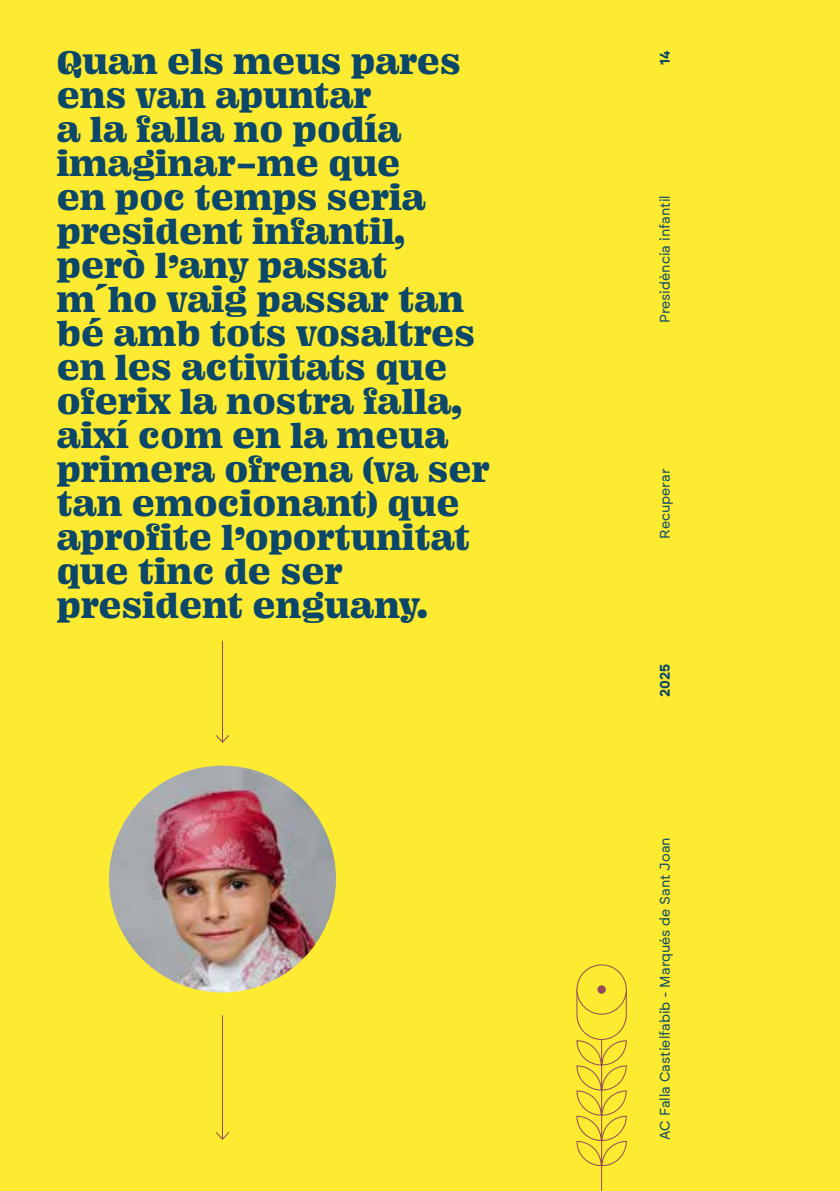
<style>
.page{position:relative;width:840px;height:1191px;background:#fff}
.page>*{position:absolute;margin:0;border:0;box-sizing:border-box;transform-origin:0 0}
.t1{font:36px/34px "Ohno Fatface 12 Pt";color:#0b4769}
.t2{font:14px "Brockmann";color:#0b4769}
.t3{font:700 14px "Brockmann";color:#0b4769}
</style>
<div class="page">
<div style="left:0;top:0;width:839px;height:1191px;background:#fceb30"></div>
<hr style="left:222px;top:641px;width:1px;height:101px;background:#93495e">
<svg style="left:215px;top:735px;width:15px;height:8px"></svg>
<hr style="left:222px;top:1015px;width:1px;height:124px;background:#93495e">
<svg style="left:215px;top:1132px;width:15px;height:8px"></svg>
<img style="left:109px;top:765px;width:227px;height:227px;border-radius:113px">
<svg style="left:576px;top:989px;width:51px;height:177px"></svg>
<div style="left:576px;top:965px;width:50px;height:49px;background:#fceb30;border-radius:50%"></div>
<div style="left:576px;top:964px;width:50px;height:50px;border:1px solid #93495e;border-radius:50%"></div>
<div style="left:597px;top:985px;width:8px;height:8px;background:#93495e;border-radius:50%"></div>
<div style="left:597px;top:985px;width:8px;height:8px;border:1px solid #93495e;border-radius:50%"></div>
<hr style="left:600px;top:1040px;width:1px;height:151px;background:#93495e">
<p class="t1" style="left:57px;top:44px;width:434px">Quan els meus pares ens van apuntar<br>a la falla no podía imaginar-me que<br>en poc temps seria president infantil, però l’any passat m´ho vaig passar tan bé amb tots vosaltres en les activitats que oferix la nostra falla, així com en la meua primera ofrena (va ser tan emocionant) que aprofite l’oportunitat que tinc de ser president enguany.</p>
<p class="t3" style="left:655px;top:65px;width:16px;rotate:-90deg">14</p>
<p class="t2" style="left:655px;top:323px;width:130px;rotate:-90deg">Presidència infantil</p>
<p class="t2" style="left:655px;top:539px;width:72px;rotate:-90deg">Recuperar</p>
<p class="t3" style="left:655px;top:697px;width:35px;rotate:-90deg">2025</p>
<p class="t2" style="left:655px;top:1140px;width:304px;rotate:-90deg">AC Falla Castielfabib - Marqués de Sant Joan</p>
</div>
